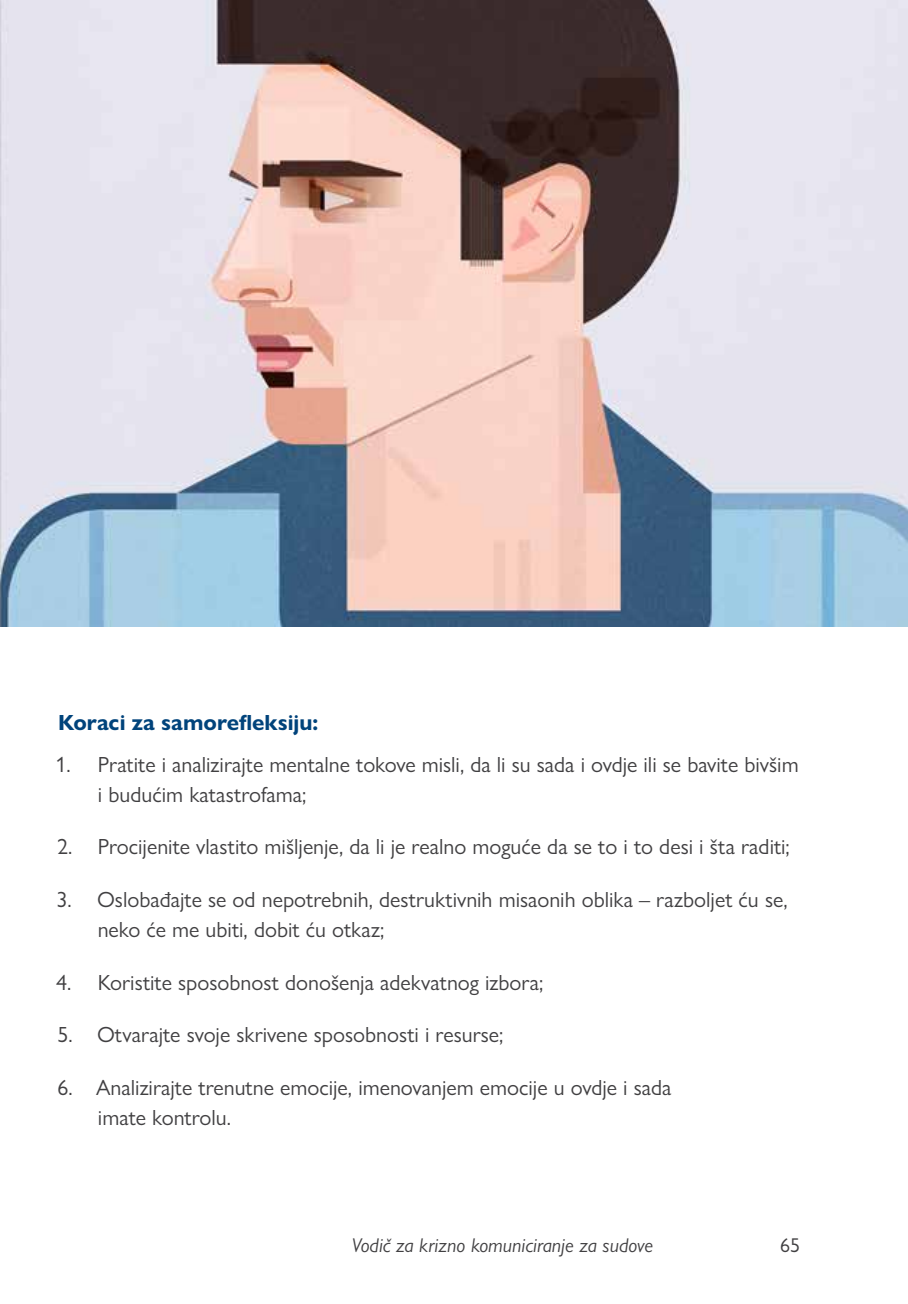
<style>
.page{position:relative;width:908px;height:1304px;background:#fff}
.page>*{position:absolute;margin:0;border:0;box-sizing:border-box;transform-origin:0 0}
.t1{font:22px/30px "Gill Sans Nova";color:#414042}
.t2{font:700 22px "Gill Sans Nova";color:#00437b}
.t3{font:italic 20px "Gill Sans Nova";color:#414042}
.t4{font:20px "Gill Sans Nova";color:#414042}
</style>
<div class="page">
<img style="left:0;top:0;width:907px;height:626px">
<p class="t2" style="left:58px;top:709px;width:262px">Koraci za samorefleksiju:</p>
<p class="t1" style="left:98px;top:749px;width:702px;text-indent:-42px">1. Pratite i analizirajte mentalne tokove misli, da li su sada i ovdje ili se bavite bivšim i budućim katastrofama;</p>
<p class="t1" style="left:57px;top:832px;width:734px">2. Procijenite vlastito mišljenje, da li je realno moguće da se to i to desi i šta raditi;</p>
<p class="t1" style="left:98px;top:884px;width:691px;text-indent:-41px">3. Oslobađajte se od nepotrebnih, destruktivnih misaonih oblika – razboljet ću se, neko će me ubiti, dobit ću otkaz;</p>
<p class="t1" style="left:56px;top:967px;width:488px">4. Koristite sposobnost donošenja adekvatnog izbora;</p>
<p class="t1" style="left:58px;top:1020px;width:447px">5. Otvarajte svoje skrivene sposobnosti i resurse;</p>
<p class="t1" style="left:98px;top:1072px;width:575px;text-indent:-41px">6. Analizirajte trenutne emocije, imenovanjem emocije u ovdje i sada imate kontrolu.</p>
<p class="t3" style="left:351px;top:1233px;width:303px">Vodič za krizno komuniciranje za sudove</p>
<p class="t4" style="left:779px;top:1233px;width:21px">65</p>
</div>
